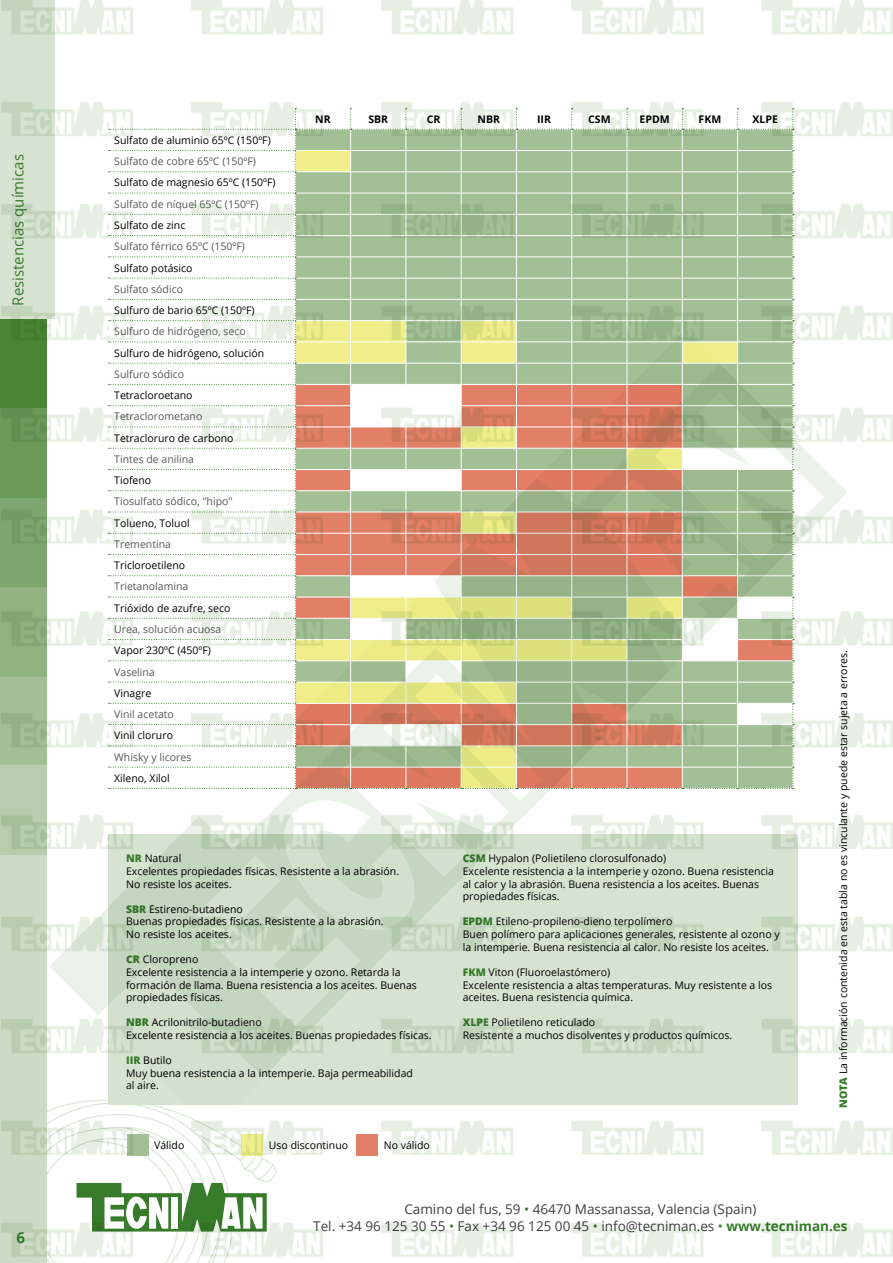
<style>
.page{position:relative;width:893px;height:1263px;background:#fff}
.page>*{position:absolute;margin:0;border:0;box-sizing:border-box;transform-origin:0 0}
.t1{font:15px "Open Sans";color:#377b2b}
.t2{font:700 15px "Open Sans";color:#377b2b}
.t3{font:13.5px/16.2px "Open Sans";color:#404042;text-align:center}
.t4{font:10.5px/12.6px "Open Sans";color:#000}
.t5{font:10.5px "Open Sans";color:#58585b}
.t6{font:700 10.5px "Open Sans";color:#000}
.s1{font-weight:800;color:#377b2b}
.s2{color:#377b2b}
.s3{font-weight:700;color:#377b2b}
</style>
<div class="page">
<img style="left:0;top:0;width:893px;height:1263px">
<h1 class="t1" style="left:8px;top:306px;width:153px;rotate:-90deg">Resistencias químicas</h1>
<h1 class="t2" style="left:16px;top:1226px;width:10px">6</h1>
<p class="t4" style="left:114px;top:134px;width:158px">Sulfato de aluminio 65ºC (150ºF)</p>
<p class="t5" style="left:114px;top:154px;width:143px">Sulfato de cobre 65ºC (150ºF)</p>
<p class="t4" style="left:114px;top:176px;width:163px">Sulfato de magnesio 65ºC (150ºF)</p>
<p class="t5" style="left:114px;top:197px;width:146px">Sulfato de níquel 65ºC (150ºF)</p>
<p class="t4" style="left:114px;top:219px;width:73px">Sulfato de zinc</p>
<p class="t5" style="left:114px;top:239px;width:132px">Sulfato férrico 65ºC (150ºF)</p>
<p class="t4" style="left:114px;top:261px;width:80px">Sulfato potásico</p>
<p class="t5" style="left:114px;top:282px;width:70px">Sulfato sódico</p>
<p class="t4" style="left:114px;top:304px;width:142px">Sulfuro de bario 65ºC (150ºF)</p>
<p class="t5" style="left:114px;top:324px;width:133px">Sulfuro de hidrógeno, seco</p>
<p class="t4" style="left:114px;top:346px;width:152px">Sulfuro de hidrógeno, solución</p>
<p class="t5" style="left:114px;top:367px;width:72px">Sulfuro sódico</p>
<p class="t4" style="left:114px;top:389px;width:80px">Tetracloroetano</p>
<p class="t5" style="left:114px;top:409px;width:90px">Tetraclorometano</p>
<p class="t4" style="left:114px;top:431px;width:121px">Tetracloruro de carbono</p>
<p class="t5" style="left:114px;top:452px;width:81px">Tintes de anilina</p>
<p class="t4" style="left:114px;top:474px;width:39px">Tiofeno</p>
<p class="t5" style="left:114px;top:494px;width:120px">Tiosulfato sódico, "hipo"</p>
<p class="t4" style="left:114px;top:516px;width:77px">Tolueno, Toluol</p>
<p class="t5" style="left:114px;top:537px;width:58px">Trementina</p>
<p class="t4" style="left:114px;top:559px;width:72px">Tricloroetileno</p>
<p class="t5" style="left:114px;top:579px;width:76px">Trietanolamina</p>
<p class="t4" style="left:114px;top:601px;width:118px">Trióxido de azufre, seco</p>
<p class="t5" style="left:114px;top:622px;width:109px">Urea, solución acuosa</p>
<p class="t4" style="left:114px;top:644px;width:98px">Vapor 230ºC (450ºF)</p>
<p class="t5" style="left:114px;top:664px;width:42px">Vaselina</p>
<p class="t4" style="left:114px;top:686px;width:39px">Vinagre</p>
<p class="t5" style="left:114px;top:707px;width:61px">Vinil acetato</p>
<p class="t4" style="left:114px;top:729px;width:60px">Vinil cloruro</p>
<p class="t5" style="left:114px;top:750px;width:79px">Whisky y licores</p>
<p class="t4" style="left:114px;top:771px;width:57px">Xileno, Xilol</p>
<p class="t6" style="left:315px;top:111px;width:17px">NR</p>
<p class="t6" style="left:368px;top:111px;width:21px">SBR</p>
<p class="t6" style="left:427px;top:111px;width:15px">CR</p>
<p class="t6" style="left:478px;top:111px;width:24px">NBR</p>
<p class="t6" style="left:537px;top:111px;width:15px">IIR</p>
<p class="t6" style="left:588px;top:111px;width:24px">CSM</p>
<p class="t6" style="left:640px;top:111px;width:32px">EPDM</p>
<p class="t6" style="left:699px;top:111px;width:24px">FKM</p>
<p class="t6" style="left:752px;top:111px;width:27px">XLPE</p>
<p class="t4" style="left:126px;top:852px;width:275px"><span class="s1">NR</span> Natural<br>Excelentes propiedades físicas. Resistente a la abrasión.<br>No resiste los aceites.</p>
<p class="t4" style="left:126px;top:902px;width:259px"><span class="s1">SBR</span> Estireno-butadieno<br>Buenas propiedades físicas. Resistente a la abrasión.<br>No resiste los aceites.</p>
<p class="t4" style="left:126px;top:953px;width:292px"><span class="s1">CR</span> Cloropreno<br>Excelente resistencia a la intemperie y ozono. Retarda la formación de llama. Buena resistencia a los aceites. Buenas propiedades físicas.</p>
<p class="t4" style="left:126px;top:1016px;width:307px"><span class="s1">NBR</span> Acrilonitrilo-butadieno<br>Excelente resistencia a los aceites. Buenas propiedades físicas.</p>
<p class="t4" style="left:126px;top:1054px;width:288px"><span class="s1">IIR</span> Butilo<br>Muy buena resistencia a la intemperie. Baja permeabilidad al aire.</p>
<p class="t4" style="left:154px;top:1138px;width:32px">Válido</p>
<p class="t4" style="left:269px;top:1138px;width:81px">Uso discontinuo</p>
<p class="t4" style="left:384px;top:1138px;width:48px">No válido</p>
<p class="t4" style="left:463px;top:852px;width:313px"><span class="s1">CSM</span> Hypalon (Polietileno clorosulfonado)<br>Excelente resistencia a la intemperie y ozono. Buena resistencia al calor y la abrasión. Buena resistencia a los aceites. Buenas propiedades físicas.</p>
<p class="t4" style="left:463px;top:915px;width:318px"><span class="s1">EPDM</span> Etileno-propileno-dieno terpolímero<br>Buen polímero para aplicaciones generales, resistente al ozono y la intemperie. Buena resistencia al calor. No resiste los aceites.</p>
<p class="t4" style="left:463px;top:965px;width:311px"><span class="s1">FKM</span> Viton (Fluoroelastómero)<br>Excelente resistencia a altas temperaturas. Muy resistente a los aceites. Buena resistencia química.</p>
<p class="t4" style="left:463px;top:1016px;width:271px"><span class="s1">XLPE</span> Polietileno reticulado<br>Resistente a muchos disolventes y productos químicos.</p>
<p class="t4" style="left:837px;top:1108px;width:459px;rotate:-90deg"><span class="s1">NOTA</span> La información contenida en esta tabla no es vinculante y puede estar sujeta a errores.</p>
<p class="t3" style="left:313px;top:1201px;width:536px">Camino del fus, 59 <span class="s2">•</span> 46470 Massanassa, Valencia (Spain)<br>Tel. +34 96 125 30 55 <span class="s2">•</span> Fax +34 96 125 00 45 <span class="s2">•</span> info@tecniman.es <span class="s2">•</span> <span class="s3">www.tecniman.es</span></p>
</div>
